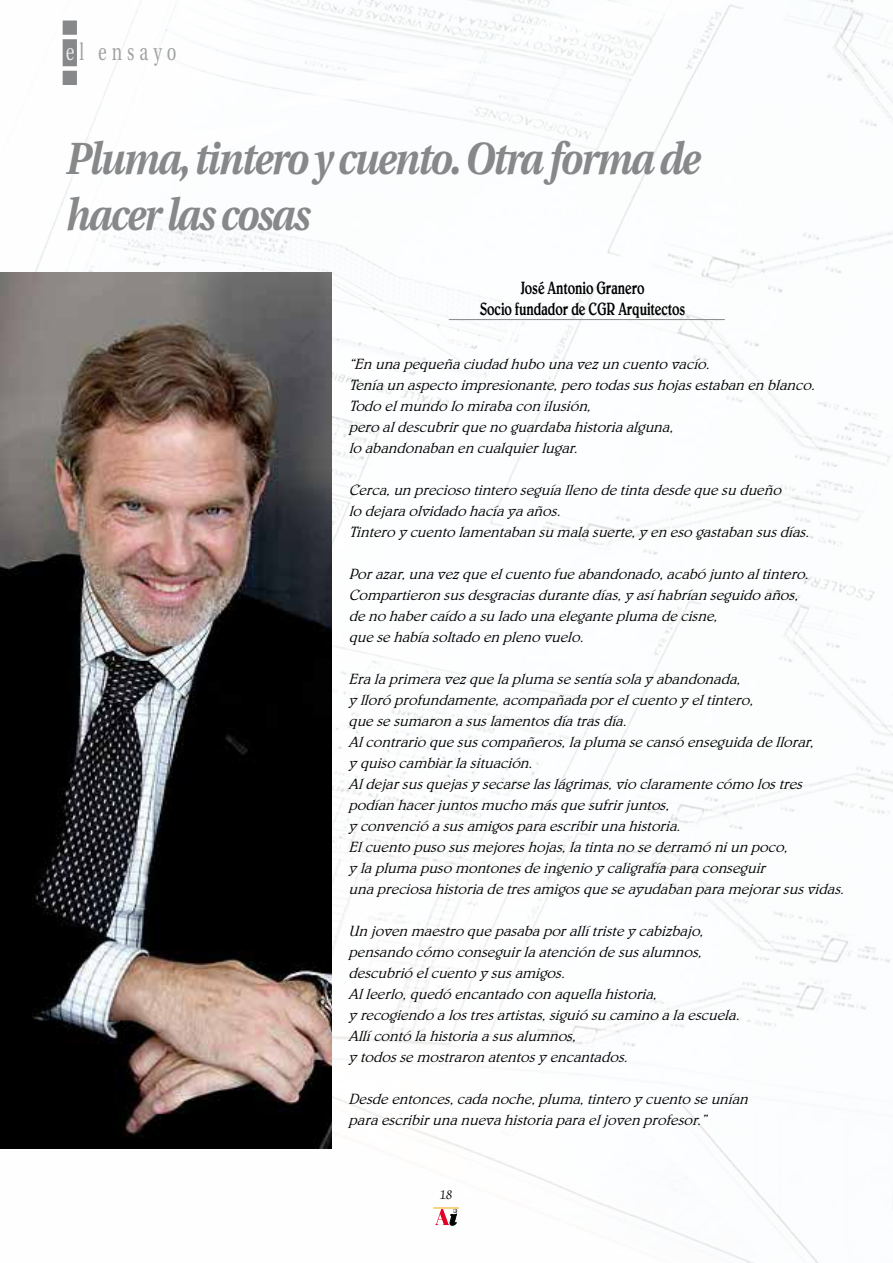
<style>
.page{position:relative;width:893px;height:1263px;background:#fff}
.page>*{position:absolute;margin:0;border:0;box-sizing:border-box;transform-origin:0 0}
.t1{font:italic 700 45px/55.5px "Utopia";letter-spacing:-.04em;color:#87888a;scale:.87 1}
.t2{font:24px "Utopia";letter-spacing:.3em;color:#a1a2a4;scale:.7 1}
.t3{font:500 18px/21px "Belwe";letter-spacing:-.01em;color:#000;text-align:center;scale:.7 1}
.t4{font:italic 300 15px/21px "Belwe";color:#000}
.t5{font:300 14.25px "Zapf Chancery";color:#000}
.s1{color:#e9e9ea}
</style>
<div class="page">
<img style="left:0;top:0;width:893px;height:1263px">
<svg style="left:433px;top:1208px;width:26px;height:17px"></svg>
<div style="left:63px;top:21px;width:14px;height:14px;background:#87888a;border:2px solid #87888a"></div>
<div style="left:63px;top:71px;width:14px;height:14px;background:#87888a"></div>
<div style="left:63px;top:39px;width:14px;height:27px;background:#87888a"></div>
<img style="left:0;top:272px;width:332px;height:876px">
<hr style="left:449px;top:319px;width:276px;height:1px;background:#87888a">
<h2 class="t2" style="left:66px;top:38px;width:160px"><span class="s1">e</span>l ensayo</h2>
<h1 class="t1" style="left:66px;top:132px;width:731px">Pluma, tintero y cuento. Otra forma de hacer las cosas</h1>
<p class="t3" style="left:480px;top:278px;width:295px">José Antonio Granero<br>Socio fundador de CGR Arquitectos</p>
<p class="t4" style="left:349px;top:353px;width:472px">“Enunapequeñaciudadhubounavezuncuentovacío.<br>Teníaunaspectoimpresionante,perotodassushojasestabanenblanco.<br>Todoelmundolomirabaconilusión, peroaldescubrirquenoguardabahistoriaalguna, loabandonabanencualquierlugar.</p>
<p class="t4" style="left:349px;top:479px;width:467px">Cerca,unpreciosotinteroseguíallenodetintadesdequesudueño lodejaraolvidadohacíayaaños.<br>Tinteroy cuentolamentabansumalasuerte,y enesogastabansusdías.</p>
<p class="t4" style="left:349px;top:563px;width:466px">Porazar,unavezqueelcuentofueabandonado,acabójuntoaltintero.<br>Compartieronsusdesgraciasdurantedías,y asíhabríanseguidoaños, denohabercaídoasuladounaeleganteplumadecisne, quesehabíasoltadoenplenovuelo.</p>
<p class="t4" style="left:349px;top:668px;width:501px">Eralaprimeravezquelaplumasesentíasolay abandonada,<br>y lloróprofundamente,acompañadaporelcuentoy eltintero, quesesumaronasuslamentosdíatrasdía.<br>Alcontrarioquesuscompañeros,laplumasecansóenseguidadellorar,<br>y quisocambiarlasituación.<br>Aldejarsusquejasy secarselaslágrimas,vioclaramentecómolostres podíanhacerjuntosmuchomásquesufrirjuntos,<br>y convencióasusamigosparaescribirunahistoria.<br>Elcuentopusosusmejoreshojas,latintanosederramóniunpoco,<br>y laplumapusomontonesdeingenioy caligrafíaparaconseguir unapreciosahistoriadetresamigosqueseayudabanparamejorarsusvidas.</p>
<p class="t4" style="left:349px;top:920px;width:397px">Unjovenmaestroquepasabaporallítristey cabizbajo, pensandocómoconseguirlaatencióndesusalumnos, descubrióelcuentoy susamigos.<br>Alleerlo,quedóencantadoconaquellahistoria,<br>y recogiendoalostresartistas,siguiósucaminoalaescuela.<br>Allícontólahistoriaasusalumnos,<br>y todossemostraronatentosy encantados.</p>
<p class="t4" style="left:349px;top:1088px;width:405px">Desdeentonces,cadanoche,pluma,tinteroy cuentoseunían paraescribirunanuevahistoriaparaeljovenprofesor.”</p>
<p class="t5" style="left:440px;top:1188px;width:14px">18</p>
</div>
